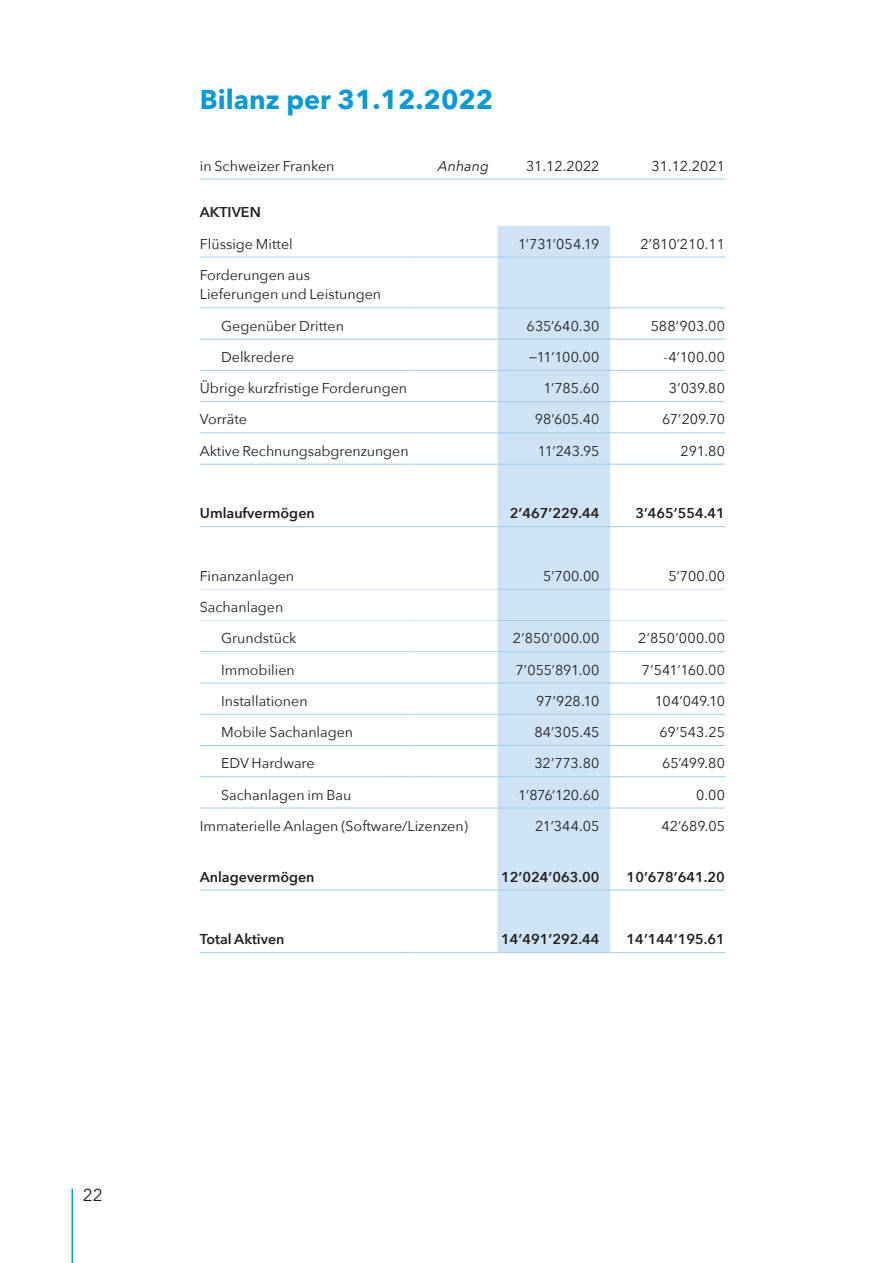
<style>
.page{position:relative;width:893px;height:1263px;background:#fff}
.page>*{position:absolute;margin:0;border:0;box-sizing:border-box;transform-origin:0 0}
.t1{font:700 27px "Avenir Next LT Pro";color:#069ad9}
.t2{font:17.25px "Avenir Next";color:#231f20}
.t3{font:14.25px/19.5px "Avenir Next";color:#231f20}
.t4{font:600 14.25px "Avenir Next";color:#231f20}
.t5{font:italic 14.25px "Avenir Next";color:#231f20}
</style>
<div class="page">
<hr style="left:72px;top:1188px;width:1px;height:75px;background:#069ad9">
<div style="left:497px;top:226px;width:113px;height:726px;background:#cee4f5"></div>
<hr style="left:200px;top:589px;width:210px;height:1px;background:#cee4f5">
<hr style="left:410px;top:589px;width:87px;height:1px;background:#cee4f5">
<hr style="left:610px;top:589px;width:115px;height:1px;background:#cee4f5">
<hr style="left:200px;top:620px;width:210px;height:1px;background:#cee4f5">
<hr style="left:410px;top:620px;width:87px;height:1px;background:#cee4f5">
<hr style="left:610px;top:620px;width:115px;height:1px;background:#cee4f5">
<hr style="left:200px;top:179px;width:210px;height:1px;background:#a1cded">
<hr style="left:410px;top:179px;width:87px;height:1px;background:#a1cded">
<hr style="left:497px;top:179px;width:113px;height:1px;background:#a1cded">
<hr style="left:610px;top:179px;width:115px;height:1px;background:#a1cded">
<hr style="left:200px;top:257px;width:210px;height:1px;background:#a1cded">
<hr style="left:410px;top:257px;width:87px;height:1px;background:#a1cded">
<hr style="left:497px;top:257px;width:113px;height:1px;background:#a1cded">
<hr style="left:610px;top:257px;width:115px;height:1px;background:#a1cded">
<hr style="left:200px;top:307px;width:210px;height:1px;background:#a1cded">
<hr style="left:410px;top:307px;width:87px;height:1px;background:#a1cded">
<hr style="left:497px;top:307px;width:113px;height:1px;background:#a1cded">
<hr style="left:610px;top:307px;width:115px;height:1px;background:#a1cded">
<hr style="left:200px;top:339px;width:210px;height:1px;background:#a1cded">
<hr style="left:410px;top:339px;width:87px;height:1px;background:#a1cded">
<hr style="left:497px;top:339px;width:113px;height:1px;background:#a1cded">
<hr style="left:610px;top:339px;width:115px;height:1px;background:#a1cded">
<hr style="left:200px;top:370px;width:210px;height:1px;background:#a1cded">
<hr style="left:410px;top:370px;width:87px;height:1px;background:#a1cded">
<hr style="left:497px;top:370px;width:113px;height:1px;background:#a1cded">
<hr style="left:610px;top:370px;width:115px;height:1px;background:#a1cded">
<hr style="left:200px;top:401px;width:210px;height:1px;background:#a1cded">
<hr style="left:410px;top:401px;width:87px;height:1px;background:#a1cded">
<hr style="left:497px;top:401px;width:113px;height:1px;background:#a1cded">
<hr style="left:610px;top:401px;width:115px;height:1px;background:#a1cded">
<hr style="left:200px;top:432px;width:210px;height:1px;background:#a1cded">
<hr style="left:410px;top:432px;width:87px;height:1px;background:#a1cded">
<hr style="left:497px;top:432px;width:113px;height:1px;background:#a1cded">
<hr style="left:610px;top:432px;width:115px;height:1px;background:#a1cded">
<hr style="left:200px;top:464px;width:210px;height:1px;background:#a1cded">
<hr style="left:410px;top:464px;width:87px;height:1px;background:#a1cded">
<hr style="left:497px;top:464px;width:113px;height:1px;background:#a1cded">
<hr style="left:610px;top:464px;width:115px;height:1px;background:#a1cded">
<hr style="left:200px;top:526px;width:210px;height:1px;background:#a1cded">
<hr style="left:410px;top:526px;width:87px;height:1px;background:#a1cded">
<hr style="left:497px;top:526px;width:113px;height:1px;background:#a1cded">
<hr style="left:610px;top:526px;width:115px;height:1px;background:#a1cded">
<hr style="left:200px;top:683px;width:210px;height:1px;background:#a1cded">
<hr style="left:410px;top:683px;width:87px;height:1px;background:#a1cded">
<hr style="left:610px;top:683px;width:115px;height:1px;background:#a1cded">
<hr style="left:200px;top:714px;width:210px;height:1px;background:#a1cded">
<hr style="left:410px;top:714px;width:87px;height:1px;background:#a1cded">
<hr style="left:610px;top:714px;width:115px;height:1px;background:#a1cded">
<hr style="left:200px;top:745px;width:210px;height:1px;background:#a1cded">
<hr style="left:410px;top:745px;width:87px;height:1px;background:#a1cded">
<hr style="left:610px;top:745px;width:115px;height:1px;background:#a1cded">
<hr style="left:200px;top:776px;width:210px;height:1px;background:#a1cded">
<hr style="left:410px;top:776px;width:87px;height:1px;background:#a1cded">
<hr style="left:610px;top:776px;width:115px;height:1px;background:#a1cded">
<hr style="left:200px;top:808px;width:210px;height:1px;background:#a1cded">
<hr style="left:410px;top:808px;width:87px;height:1px;background:#a1cded">
<hr style="left:610px;top:808px;width:115px;height:1px;background:#a1cded">
<hr style="left:200px;top:651px;width:210px;height:1px;background:#a1cded">
<hr style="left:410px;top:651px;width:87px;height:1px;background:#a1cded">
<hr style="left:610px;top:651px;width:115px;height:1px;background:#a1cded">
<hr style="left:200px;top:890px;width:210px;height:1px;background:#a1cded">
<hr style="left:410px;top:890px;width:87px;height:1px;background:#a1cded">
<hr style="left:610px;top:890px;width:115px;height:1px;background:#a1cded">
<hr style="left:200px;top:952px;width:210px;height:1px;background:#a1cded">
<hr style="left:410px;top:952px;width:87px;height:1px;background:#a1cded">
<hr style="left:610px;top:952px;width:115px;height:1px;background:#a1cded">
<hr style="left:497px;top:651px;width:113px;height:1px;background:#a1cded">
<hr style="left:497px;top:683px;width:113px;height:1px;background:#a1cded">
<hr style="left:497px;top:714px;width:113px;height:1px;background:#a1cded">
<hr style="left:497px;top:745px;width:113px;height:1px;background:#a1cded">
<hr style="left:497px;top:776px;width:113px;height:1px;background:#a1cded">
<hr style="left:497px;top:808px;width:113px;height:1px;background:#a1cded">
<hr style="left:497px;top:890px;width:113px;height:1px;background:#a1cded">
<hr style="left:497px;top:952px;width:113px;height:1px;background:#a1cded">
<hr style="left:497px;top:839px;width:113px;height:1px;background:#cee4f5">
<hr style="left:497px;top:921px;width:113px;height:1px;background:#cee4f5">
<hr style="left:497px;top:589px;width:113px;height:1px;background:#a1cded">
<hr style="left:497px;top:620px;width:113px;height:1px;background:#a1cded">
<p class="t2" style="left:83px;top:1180px;width:22px">22</p>
<h1 class="t1" style="left:200px;top:83px;width:295px">Bilanz per 31.12.2022</h1>
<p class="t3" style="left:200px;top:155px;width:136px">in Schweizer Franken</p>
<p class="t5" style="left:438px;top:154px;width:53px">Anhang</p>
<p class="t3" style="left:526px;top:155px;width:75px">31.12.2022</p>
<p class="t3" style="left:651px;top:155px;width:75px">31.12.2021</p>
<p class="t4" style="left:200px;top:200px;width:62px">AKTIVEN</p>
<p class="t3" style="left:200px;top:233px;width:94px">Flüssige Mittel</p>
<p class="t3" style="left:518px;top:233px;width:83px">1’731’054.19</p>
<p class="t3" style="left:641px;top:233px;width:86px">2’810’210.11</p>
<p class="t3" style="left:200px;top:265px;width:183px">Forderungen aus<br>Lieferungen und Leistungen</p>
<p class="t3" style="left:221px;top:315px;width:124px">Gegenüber Dritten</p>
<p class="t3" style="left:527px;top:315px;width:74px">635’640.30</p>
<p class="t3" style="left:651px;top:315px;width:76px">588’903.00</p>
<p class="t3" style="left:221px;top:347px;width:75px">Delkredere</p>
<p class="t3" style="left:529px;top:347px;width:72px">−11’100.00</p>
<p class="t3" style="left:663px;top:347px;width:63px">-4’100.00</p>
<p class="t3" style="left:200px;top:378px;width:209px">Übrige kurzfristige Forderungen</p>
<p class="t3" style="left:543px;top:378px;width:58px">1’785.60</p>
<p class="t3" style="left:669px;top:378px;width:58px">3’039.80</p>
<p class="t3" style="left:200px;top:409px;width:49px">Vorräte</p>
<p class="t3" style="left:535px;top:409px;width:66px">98’605.40</p>
<p class="t3" style="left:662px;top:409px;width:64px">67’209.70</p>
<p class="t3" style="left:200px;top:440px;width:210px">Aktive Rechnungsabgrenzungen</p>
<p class="t3" style="left:538px;top:440px;width:63px">11’243.95</p>
<p class="t3" style="left:681px;top:440px;width:46px">291.80</p>
<p class="t4" style="left:200px;top:501px;width:116px">Umlaufvermögen</p>
<p class="t4" style="left:510px;top:501px;width:91px">2’467’229.44</p>
<p class="t4" style="left:635px;top:501px;width:91px">3’465’554.41</p>
<p class="t3" style="left:200px;top:565px;width:96px">Finanzanlagen</p>
<p class="t3" style="left:543px;top:565px;width:58px">5’700.00</p>
<p class="t3" style="left:668px;top:565px;width:58px">5’700.00</p>
<p class="t3" style="left:221px;top:591px;width:77px;line-height:31.2px;text-indent:-21px">Sachanlagen<br>Grundstück</p>
<p class="t3" style="left:513px;top:628px;width:88px">2’850’000.00</p>
<p class="t3" style="left:638px;top:628px;width:88px">2’850’000.00</p>
<p class="t3" style="left:221px;top:659px;width:75px">Immobilien</p>
<p class="t3" style="left:515px;top:659px;width:86px">7’055’891.00</p>
<p class="t3" style="left:642px;top:659px;width:84px">7’541’160.00</p>
<p class="t3" style="left:221px;top:690px;width:88px">Installationen</p>
<p class="t3" style="left:536px;top:690px;width:65px">97’928.10</p>
<p class="t3" style="left:655px;top:690px;width:72px">104’049.10</p>
<p class="t3" style="left:221px;top:722px;width:134px">Mobile Sachanlagen</p>
<p class="t3" style="left:534px;top:722px;width:67px">84’305.45</p>
<p class="t3" style="left:660px;top:722px;width:67px">69’543.25</p>
<p class="t3" style="left:221px;top:753px;width:95px">EDV Hardware</p>
<p class="t3" style="left:534px;top:753px;width:67px">32’773.80</p>
<p class="t3" style="left:662px;top:753px;width:64px">65’499.80</p>
<p class="t3" style="left:221px;top:784px;width:132px">Sachanlagen im Bau</p>
<p class="t3" style="left:518px;top:784px;width:83px">1’876’120.60</p>
<p class="t3" style="left:696px;top:784px;width:30px">0.00</p>
<p class="t3" style="left:200px;top:815px;width:270px">Immaterielle Anlagen (Software/Lizenzen)</p>
<p class="t3" style="left:535px;top:815px;width:66px">21’344.05</p>
<p class="t3" style="left:662px;top:815px;width:65px">42’689.05</p>
<p class="t4" style="left:200px;top:864px;width:116px">Anlagevermögen</p>
<p class="t4" style="left:501px;top:864px;width:100px">12’024’063.00</p>
<p class="t4" style="left:627px;top:864px;width:100px">10’678’641.20</p>
<p class="t4" style="left:200px;top:927px;width:86px">Total Aktiven</p>
<p class="t4" style="left:501px;top:927px;width:100px">14’491’292.44</p>
<p class="t4" style="left:627px;top:927px;width:100px">14’144’195.61</p>
</div>
